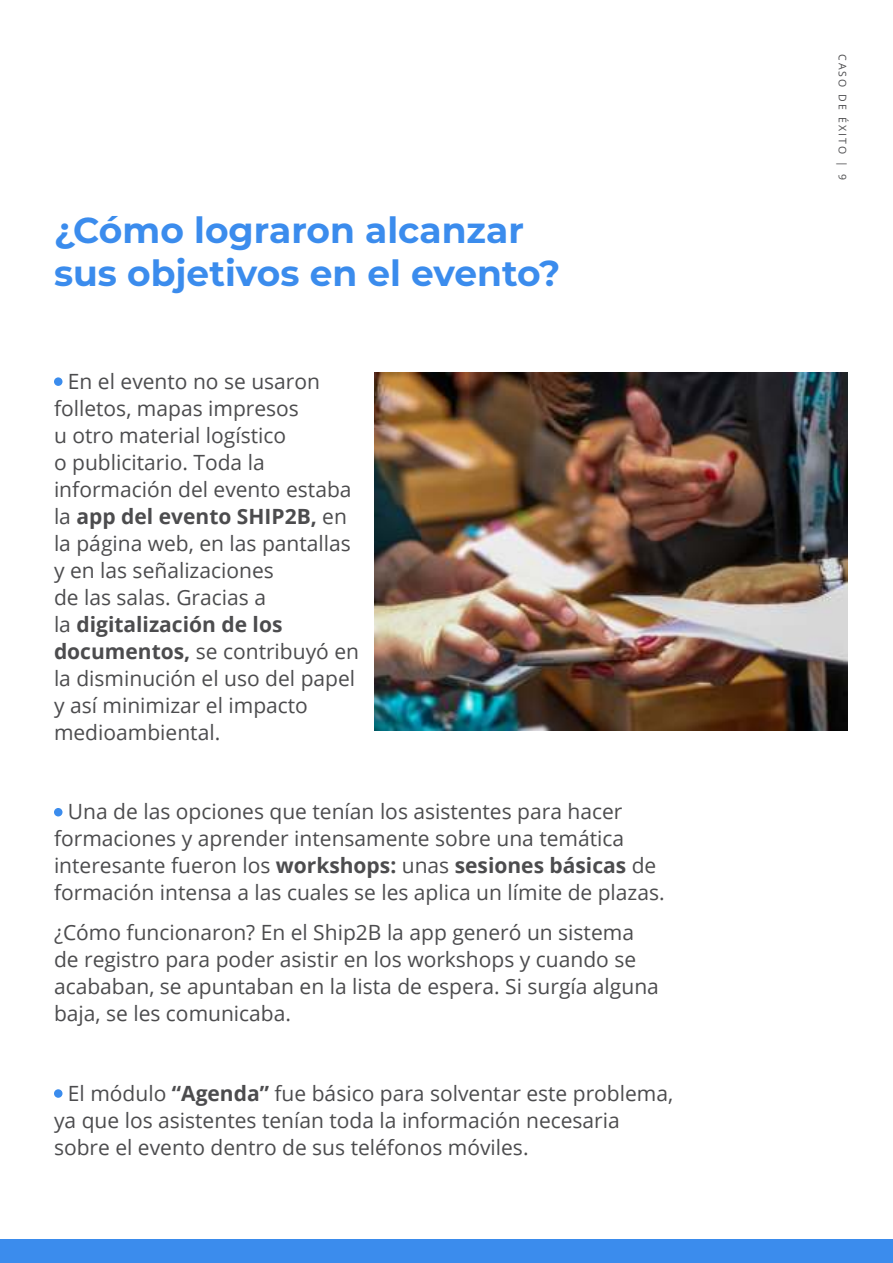
<style>
.page{position:relative;width:893px;height:1263px;background:#fff}
.page>*{position:absolute;margin:0;border:0;box-sizing:border-box;transform-origin:0 0}
.t1{font:700 36px/43.2px "Montserrat";color:#3b8ced}
.t2{font:21px/27px "Open Sans";color:#4c4c4e}
.t3{font:10.5px "Open Sans";letter-spacing:.2em;color:#4c4c4e}
.s1{font-weight:700}
</style>
<div class="page">
<div style="left:0;top:1239px;width:892px;height:23px;background:#3b8ced"></div>
<div style="left:54px;top:377px;width:8px;height:9px;background:#3b8ced;border-radius:50%"></div>
<div style="left:54px;top:807px;width:8px;height:9px;background:#3b8ced;border-radius:50%"></div>
<div style="left:54px;top:1089px;width:8px;height:8px;background:#3b8ced;border-radius:50%"></div>
<img style="left:375px;top:373px;width:472px;height:357px">
<h1 class="t1" style="left:54px;top:209px;width:508px">¿Cómo lograron alcanzar sus objetivos en el evento?</h1>
<p class="t2" style="left:54px;top:370px;width:306px;text-indent:14px">En el evento no se usaron folletos, mapas impresos<br>u otro material logístico<br>o publicitario. Toda la información del evento estaba la <span class="s1">app del evento SHIP2B,</span> en la página web, en las pantallas y en las señalizaciones<br>de las salas. Gracias a<br>la <span class="s1">digitalización de los documentos,</span> se contribuyó en la disminución el uso del papel y así minimizar el impacto medioambiental.</p>
<p class="t2" style="left:54px;top:800px;width:612px;text-indent:14px">Una de las opciones que tenían los asistentes para hacer formaciones y aprender intensamente sobre una temática interesante fueron los <span class="s1">workshops:</span> unas <span class="s1">sesiones básicas</span> de formación intensa a las cuales se les aplica un límite de plazas.</p>
<p class="t2" style="left:54px;top:921px;width:606px">¿Cómo funcionaron? En el Ship2B la app generó un sistema de registro para poder asistir en los workshops y cuando se acababan, se apuntaban en la lista de espera. Si surgía alguna baja, se les comunicaba.</p>
<p class="t2" style="left:54px;top:1081px;width:620px;text-indent:14px">El módulo <span class="s1">“Agenda”</span> fue básico para solventar este problema, ya que los asistentes tenían toda la información necesaria sobre el evento dentro de sus teléfonos móviles.</p>
<p class="t3" style="left:847px;top:54px;width:127px;rotate:90deg">CASO DE ÉXITO | 9</p>
</div>
